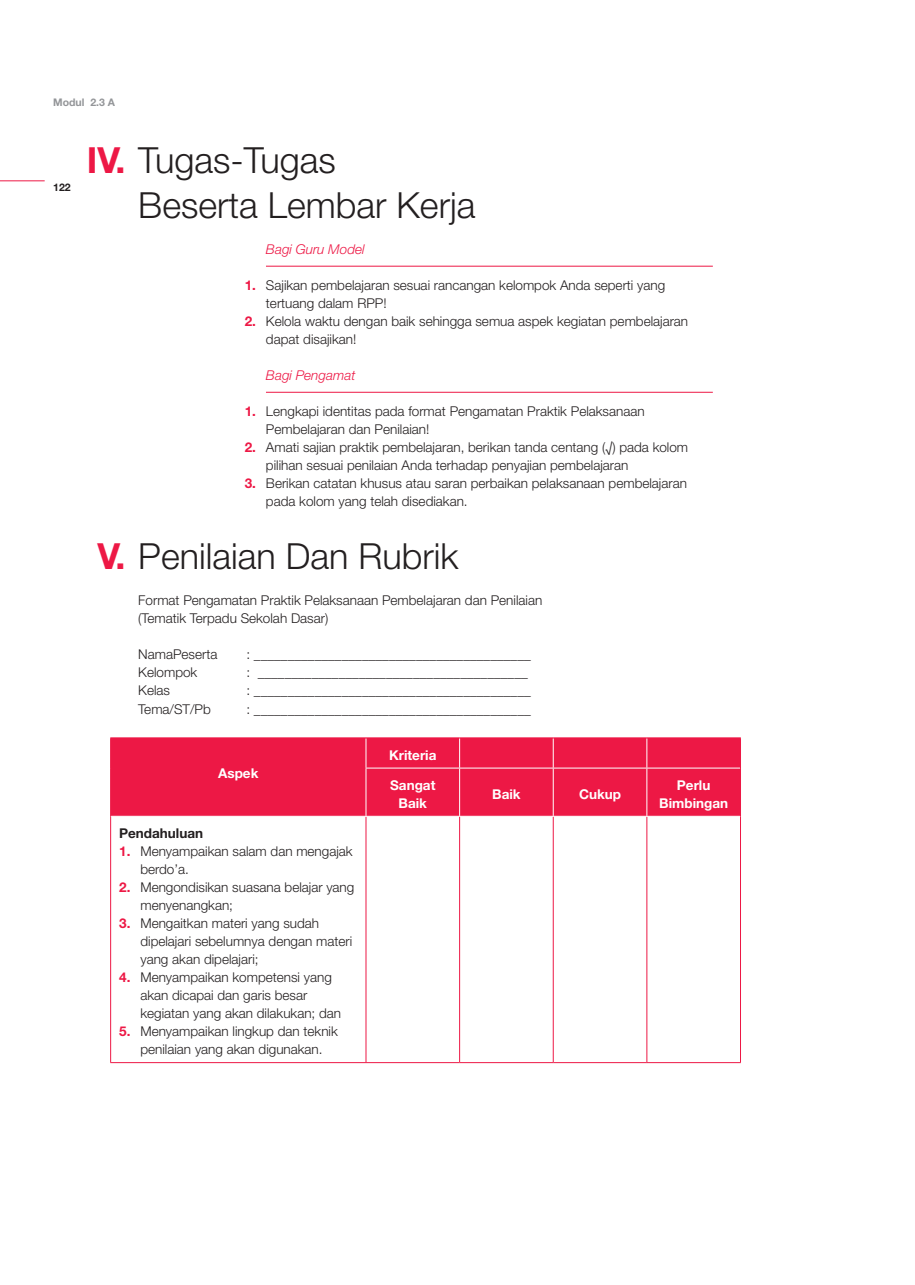
<style>
.page{position:relative;width:915px;height:1285px;background:#fff}
.page>*{position:absolute;margin:0;border:0;box-sizing:border-box;transform-origin:0 0}
.SubTitle1{font:300 36px "Helvetica Neue";color:#231f20}
.body_copy{font:300 13.5px/18px "Helvetica Neue";color:#231f20}
.body_copy-2{font:700 13.5px/18px "Helvetica Neue";color:#fff;text-align:center}
.body_copy-3{font:italic 300 13.5px "Helvetica Neue";color:#ed1845}
.body_copy-4{font:700 13.5px "Helvetica Neue";color:#231f20}
.t1{font:700 10.5px "Helvetica Neue";color:#939598}
.t2{font:700 10.5px "Helvetica Neue";color:#231f20}
.s1{font-weight:700;color:#ed1845}
</style>
<div class="page">
<hr style="left:0;top:180px;width:45px;height:1px;background:#ed1845">
<hr style="left:266px;top:266px;width:446px;height:1px;background:#ed1845">
<hr style="left:266px;top:392px;width:446px;height:1px;background:#ed1845">
<div style="left:111px;top:738px;width:628px;height:77px;background:#ed1845"></div>
<hr style="left:110px;top:816px;width:1px;height:246px;background:#ed1845">
<hr style="left:365px;top:816px;width:1px;height:246px;background:#ed1845">
<hr style="left:459px;top:816px;width:1px;height:246px;background:#ed1845">
<hr style="left:552px;top:816px;width:1px;height:246px;background:#ed1845">
<hr style="left:646px;top:816px;width:1px;height:246px;background:#ed1845">
<hr style="left:739px;top:816px;width:1px;height:246px;background:#ed1845">
<hr style="left:110px;top:1062px;width:256px;height:1px;background:#ed1845">
<hr style="left:366px;top:1062px;width:93px;height:1px;background:#ed1845">
<hr style="left:459px;top:1062px;width:94px;height:1px;background:#ed1845">
<hr style="left:553px;top:1062px;width:93px;height:1px;background:#ed1845">
<hr style="left:646px;top:1062px;width:94px;height:1px;background:#ed1845">
<svg style="left:365px;top:738px;width:1px;height:29px"></svg>
<svg style="left:459px;top:738px;width:1px;height:29px"></svg>
<svg style="left:552px;top:738px;width:1px;height:29px"></svg>
<svg style="left:646px;top:738px;width:1px;height:29px"></svg>
<hr style="left:365px;top:767px;width:94px;height:1px;background:#fff">
<hr style="left:365px;top:768px;width:1px;height:47px;background:#fff">
<hr style="left:459px;top:767px;width:94px;height:1px;background:#fff">
<hr style="left:459px;top:768px;width:1px;height:47px;background:#fff">
<hr style="left:553px;top:767px;width:93px;height:1px;background:#fff">
<hr style="left:552px;top:768px;width:1px;height:47px;background:#fff">
<hr style="left:646px;top:767px;width:93px;height:1px;background:#fff">
<hr style="left:646px;top:768px;width:1px;height:47px;background:#fff">
<hr style="left:110px;top:737px;width:256px;height:1px;background:#ed1845">
<hr style="left:110px;top:738px;width:1px;height:30px;background:#ed1845">
<hr style="left:110px;top:768px;width:1px;height:48px;background:#ed1845">
<hr style="left:366px;top:737px;width:93px;height:1px;background:#ed1845">
<hr style="left:459px;top:737px;width:94px;height:1px;background:#ed1845">
<hr style="left:553px;top:737px;width:93px;height:1px;background:#ed1845">
<hr style="left:646px;top:737px;width:94px;height:1px;background:#ed1845">
<hr style="left:739px;top:738px;width:1px;height:30px;background:#ed1845">
<hr style="left:739px;top:768px;width:1px;height:48px;background:#ed1845">
<p class="t1" style="left:53px;top:94px;width:63px">Modul 2.3 A</p>
<p class="t2" style="left:53px;top:179px;width:19px">122</p>
<p class="SubTitle1" style="left:87px;top:131px;width:250px"><span class="s1">IV.</span> Tugas-Tugas</p>
<p class="SubTitle1" style="left:138px;top:176px;width:338px">Beserta Lembar Kerja</p>
<p class="body_copy-3" style="left:266px;top:239px;width:100px">Bagi Guru Model</p>
<p class="body_copy" style="left:266px;top:275px;width:400px;text-indent:-21px"><span class="s1">1.</span> Sajikan pembelajaran sesuai rancangan kelompok Anda seperti yang tertuang dalam RPP!</p>
<p class="body_copy" style="left:266px;top:311px;width:423px;text-indent:-21px"><span class="s1">2.</span> Kelola waktu dengan baik sehingga semua aspek kegiatan pembelajaran dapat disajikan!</p>
<p class="body_copy-3" style="left:266px;top:365px;width:91px">Bagi Pengamat</p>
<p class="body_copy" style="left:266px;top:401px;width:380px;text-indent:-21px"><span class="s1">1.</span> Lengkapi identitas pada format Pengamatan Praktik Pelaksanaan<br>Pembelajaran dan Penilaian!</p>
<p class="body_copy" style="left:266px;top:437px;width:423px;text-indent:-21px"><span class="s1">2.</span> Amati sajian praktik pembelajaran, berikan tanda centang (√) pada kolom pilihan sesuai penilaian Anda terhadap penyajian pembelajaran</p>
<p class="body_copy" style="left:266px;top:473px;width:422px;text-indent:-21px"><span class="s1">3.</span> Berikan catatan khusus atau saran perbaikan pelaksanaan pembelajaran pada kolom yang telah disediakan.</p>
<p class="SubTitle1" style="left:97px;top:527px;width:362px"><span class="s1">V.</span> Penilaian Dan Rubrik</p>
<p class="body_copy" style="left:138px;top:590px;width:405px">Format Pengamatan Praktik Pelaksanaan Pembelajaran dan Penilaian</p>
<p class="body_copy" style="left:138px;top:608px;width:191px">(Tematik Terpadu Sekolah Dasar)</p>
<p class="body_copy" style="left:138px;top:644px;width:81px">NamaPeserta</p>
<p class="body_copy" style="left:246px;top:644px;width:286px">: _________________________________________</p>
<p class="body_copy" style="left:138px;top:662px;width:61px">Kelompok</p>
<p class="body_copy" style="left:246px;top:662px;width:283px">: ________________________________________</p>
<p class="body_copy" style="left:138px;top:680px;width:33px">Kelas</p>
<p class="body_copy" style="left:246px;top:680px;width:286px">: _________________________________________</p>
<p class="body_copy" style="left:138px;top:698px;width:74px">Tema/ST/Pb</p>
<p class="body_copy-2" style="left:218px;top:764px;width:42px">Aspek</p>
<p class="body_copy-4" style="left:119px;top:822px;width:86px">Pendahuluan</p>
<p class="body_copy" style="left:140px;top:841px;width:214px;text-indent:-21px"><span class="s1">1.</span> Menyampaikan salam dan mengajak berdo’a.</p>
<p class="body_copy" style="left:140px;top:877px;width:215px;text-indent:-21px"><span class="s1">2.</span> Mengondisikan suasana belajar yang menyenangkan;</p>
<p class="body_copy" style="left:140px;top:913px;width:213px;text-indent:-21px"><span class="s1">3.</span> Mengaitkan materi yang sudah dipelajari sebelumnya dengan materi yang akan dipelajari;</p>
<p class="body_copy" style="left:140px;top:967px;width:202px;text-indent:-21px"><span class="s1">4.</span> Menyampaikan kompetensi yang akan dicapai dan garis besar kegiatan yang akan dilakukan; dan</p>
<p class="body_copy" style="left:119px;top:1021px;width:220px;text-align:center"><span class="s1">5.</span> Menyampaikan lingkup dan teknik penilaian yang akan digunakan.</p>
<p class="body_copy-2" style="left:389px;top:746px;width:49px">Kriteria</p>
<p class="body_copy-2" style="left:390px;top:776px;width:47px">Sangat<br>Baik</p>
<p class="body_copy-2" style="left:492px;top:785px;width:30px">Baik</p>
<p class="body_copy-2" style="left:579px;top:785px;width:44px">Cukup</p>
<p class="body_copy-2" style="left:659px;top:776px;width:70px">Perlu<br>Bimbingan</p>
</div>
